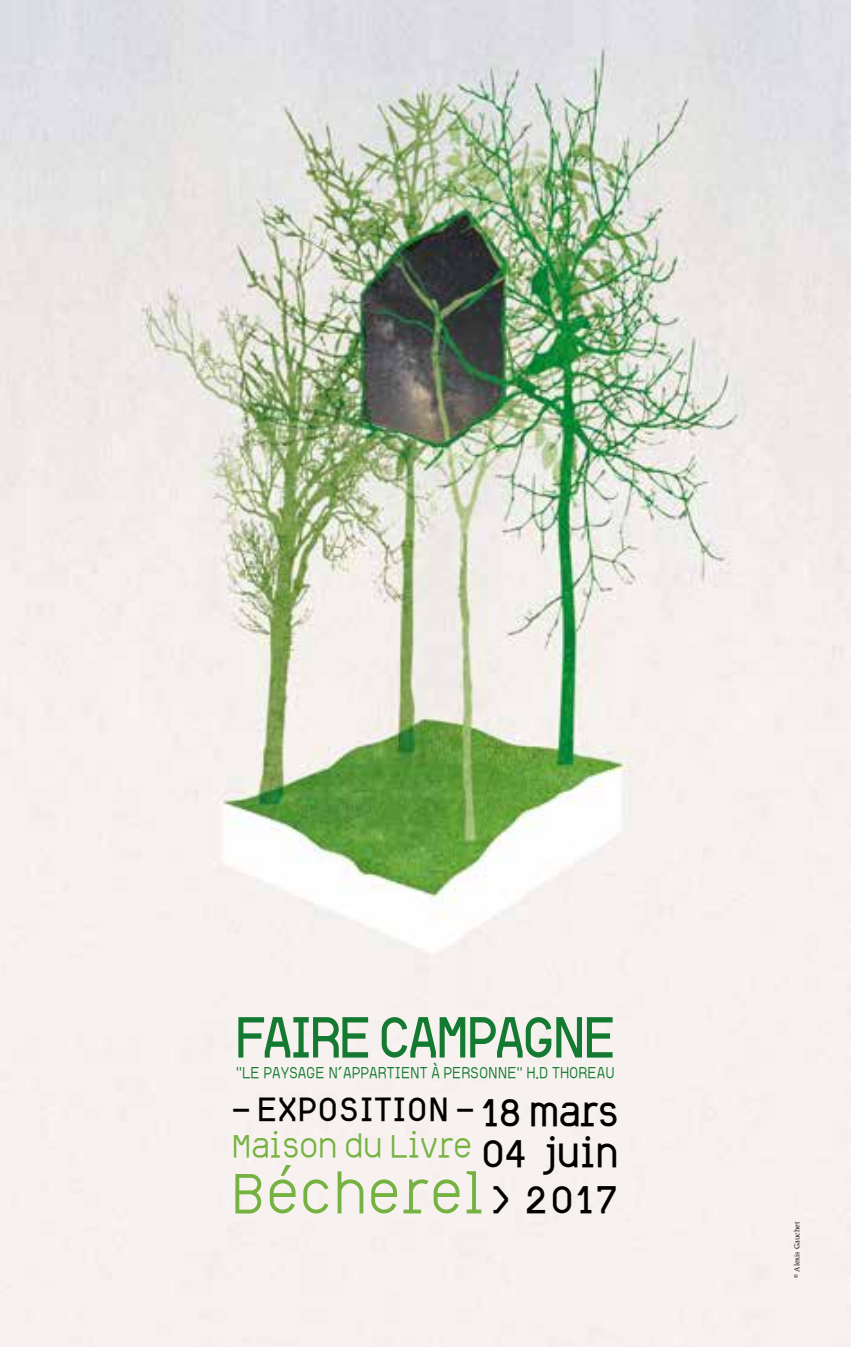
<style>
.page{position:relative;width:851px;height:1347px;background:#fff}
.page>*{position:absolute;margin:0;border:0;box-sizing:border-box;transform-origin:0 0}
.t1{font:65.75px "Zofage Ss";letter-spacing:.03em;color:#76b241}
.t2{font:700 64.75px "Zofage Ss";letter-spacing:-.05em;color:#147a31;scale:.95 1}
.t3{font:700 43.5px/41px "Zofage Ss";color:#000}
.t4{font:38px "Zofage Ss";color:#76b241}
.t5{font:700 37.75px "Zofage Ss";letter-spacing:.02em;color:#000}
.t6{font:19px "Zofage Ss";color:#147a31;scale:.95 1}
.t7{font:7.5px "Slimbach";color:#000}
</style>
<div class="page">
<img style="left:0;top:0;width:850px;height:1346px">
<h2 class="t2" style="left:234px;top:1003px;width:403px">FAIRE CAMPAGNE</h2>
<p class="t6" style="left:236px;top:1063px;width:400px">"LE PAYSAGE N’APPARTIENT À PERSONNE" H.D THOREAU</p>
<h3 class="t5" style="left:231px;top:1089px;width:245px">- EXPOSITION-</h3>
<h3 class="t4" style="left:231px;top:1126px;width:241px">Maison du Livre</h3>
<h1 class="t1" style="left:231px;top:1159px;width:255px">Bécherel</h1>
<h3 class="t3" style="left:481px;top:1091px;width:139px">18 mars<br>04 juin</h3>
<h3 class="t3" style="left:491px;top:1178px;width:127px">&gt; 2017</h3>
<p class="t7" style="left:792px;top:1277px;width:57px;rotate:-90deg">© Alexis Gauchet</p>
</div>
